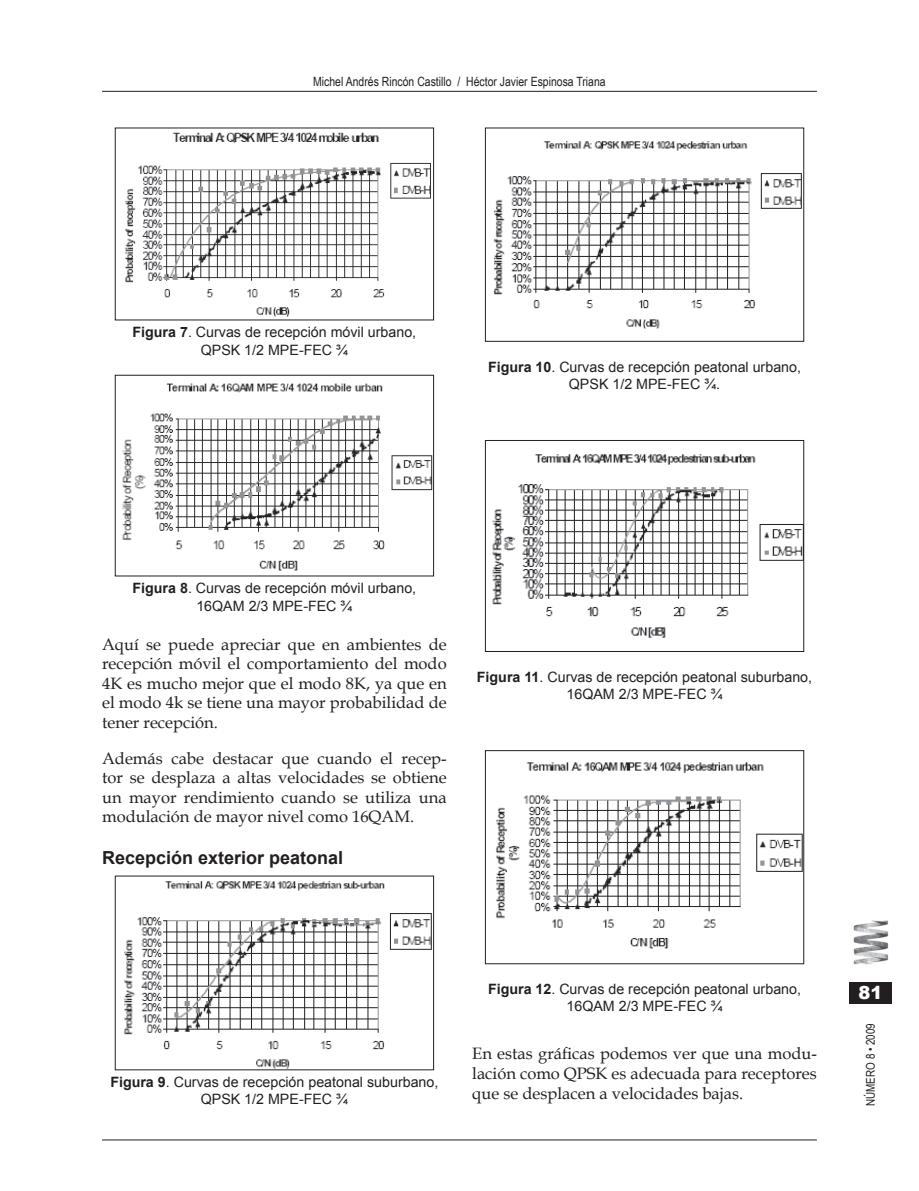
<style>
.page{position:relative;width:919px;height:1191px;background:#fff}
.page>*{position:absolute;margin:0;border:0;box-sizing:border-box;transform-origin:0 0}
.t1{font:700 18px "Arial";color:#231f20}
.t2{font:900 18px "Arial";color:#fff}
.t3{font:16.5px/19.5px "Book Antiqua";color:#231f20;text-align:justify}
.t4{font:14.25px/17.1px "Arial";color:#231f20;text-align:center}
.t5{font:12.75px "Arial Narrow";color:#231f20}
.t6{font:12px "Arial Narrow";color:#231f20}
.s1{font-weight:700}
</style>
<div class="page">
<hr style="left:102px;top:91px;width:714px;height:1px;background:#231f20">
<div style="left:849px;top:982px;width:42px;height:21px;background:#231f20"></div>
<img style="left:853px;top:920px;width:35px;height:45px">
<hr style="left:102px;top:1139px;width:714px;height:1px;background:#231f20">
<img style="left:125px;top:132px;width:306px;height:185px">
<div style="left:115px;top:128px;width:319px;height:192px;border:1px solid #231f20"></div>
<img style="left:122px;top:383px;width:310px;height:188px">
<div style="left:115px;top:375px;width:319px;height:201px;border:1px solid #231f20"></div>
<img style="left:124px;top:881px;width:308px;height:187px">
<div style="left:115px;top:875px;width:319px;height:195px;border:1px solid #231f20"></div>
<img style="left:493px;top:141px;width:309px;height:188px">
<div style="left:485px;top:128px;width:319px;height:214px;border:1px solid #231f20"></div>
<img style="left:492px;top:454px;width:310px;height:184px">
<div style="left:485px;top:440px;width:319px;height:212px;border:1px solid #231f20"></div>
<img style="left:496px;top:762px;width:306px;height:187px">
<div style="left:485px;top:750px;width:319px;height:214px;border:1px solid #231f20"></div>
<p class="t5" style="left:313px;top:72px;width:294px">Michel Andrés Rincón Castillo / Héctor Javier Espinosa Triana</p>
<p class="t4" style="left:132px;top:324px;width:285px"><span class="s1">Figura 7</span>. Curvas de recepción móvil urbano,<br>QPSK 1/2 MPE-FEC ¾</p>
<p class="t4" style="left:488px;top:358px;width:314px"><span class="s1">Figura 10</span>. Curvas de recepción peatonal urbano,<br>QPSK 1/2 MPE-FEC ¾.</p>
<p class="t4" style="left:132px;top:580px;width:285px"><span class="s1">Figura 8</span>. Curvas de recepción móvil urbano,<br>16QAM 2/3 MPE-FEC ¾</p>
<p class="t3" style="left:102px;top:634px;width:346px">Aquí se puede apreciar que en ambientes de recepción móvil el comportamiento del modo 4K es mucho mejor que el modo 8K, ya que en el modo 4k se tiene una mayor probabilidad de tener recepción.</p>
<p class="t3" style="left:102px;top:748px;width:346px">Además cabe destacar que cuando el recep&shy;tor se desplaza a altas velocidades se obtiene un mayor rendimiento cuando se utiliza una modulación de mayor nivel como 16QAM.</p>
<p class="t1" style="left:102px;top:845px;width:243px">Recepción exterior peatonal</p>
<p class="t4" style="left:477px;top:668px;width:337px"><span class="s1">Figura 11</span>. Curvas de recepción peatonal suburbano,<br>16QAM 2/3 MPE-FEC ¾</p>
<p class="t4" style="left:110px;top:1074px;width:329px"><span class="s1">Figura 9</span>. Curvas de recepción peatonal suburbano,<br>QPSK 1/2 MPE-FEC ¾</p>
<p class="t4" style="left:488px;top:980px;width:314px"><span class="s1">Figura 12</span>. Curvas de recepción peatonal urbano,<br>16QAM 2/3 MPE-FEC ¾</p>
<p class="t3" style="left:472px;top:1043px;width:346px">En estas gráficas podemos ver que una modu&shy;lación como QPSK es adecuada para receptores que se desplacen a velocidades bajas.</p>
<p class="t2" style="left:858px;top:979px;width:12px">81</p>
<p class="t6" style="left:861px;top:1106px;width:84px;rotate:-90deg">Número 8 • 2009</p>
</div>
